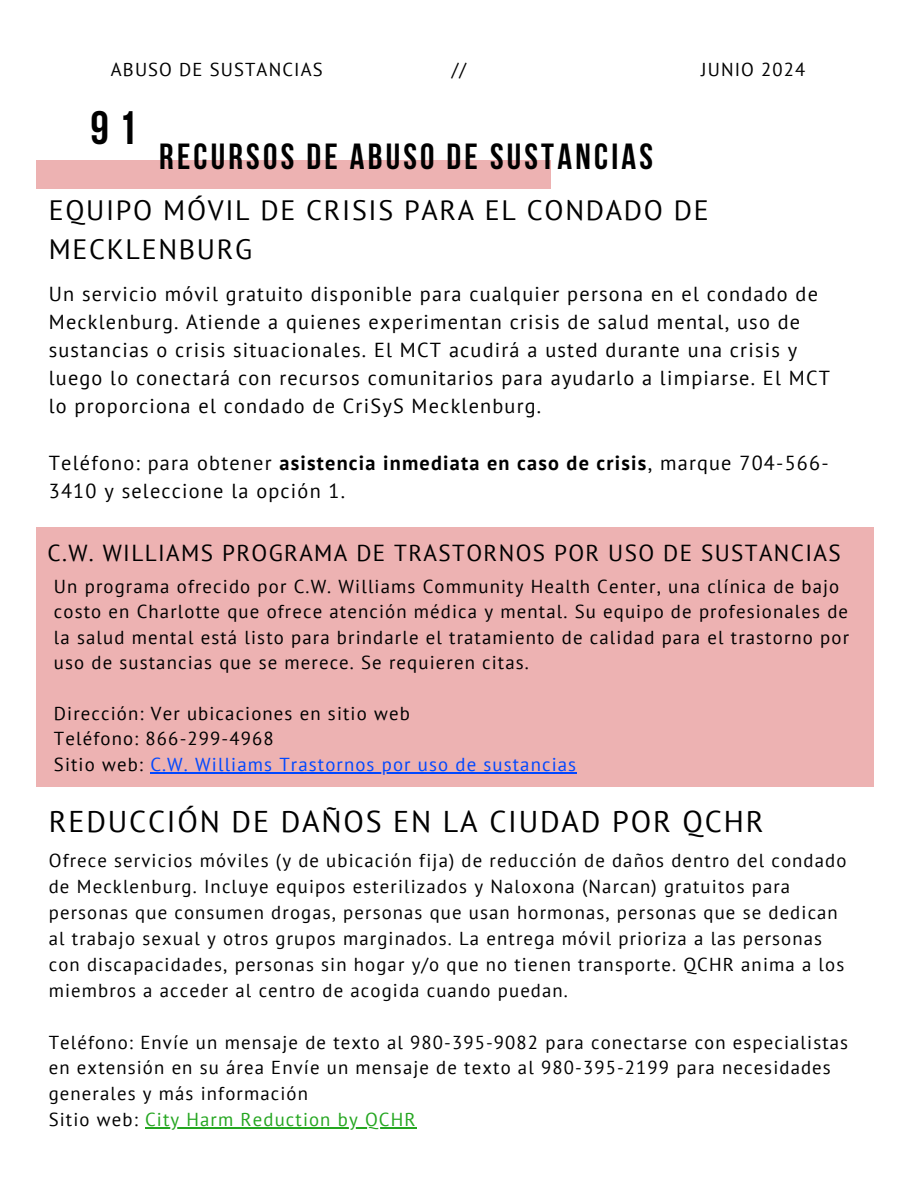
<style>
.page{position:relative;width:918px;height:1188px;background:#fff}
.page>*{position:absolute;margin:0;border:0;box-sizing:border-box;transform-origin:0 0}
.t1{font:700 46.65px "Bebas Neue";color:#000}
.t2{font:700 36.15px "Bebas Neue";letter-spacing:.09em;color:#000}
.t3{font:30px "PT Sans";letter-spacing:.06em;color:#000}
.t4{font:27.9px/38.2px "PT Sans";letter-spacing:.06em;color:#000}
.t5{font:23.1px "PT Sans";letter-spacing:.06em;color:#000}
.t6{font:20.25px/28.2px "PT Sans";letter-spacing:.06em;color:#000}
.t7{font:18.75px/25.8px "PT Sans";letter-spacing:.06em;color:#000}
.t8{font:18.75px "PT Sans";letter-spacing:.06em;color:#0047ff}
.t9{font:18.75px "PT Sans";letter-spacing:.06em;color:#24a620}
.t10{font:18.6px "PT Sans";letter-spacing:.06em;color:#000}
.s1{font-weight:700}
.s2{color:#000}
</style>
<div class="page">
<div style="left:36px;top:160px;width:515px;height:28px;background:#edb2b2"></div>
<div style="left:36px;top:527px;width:838px;height:259px;background:#edb2b2"></div>
<hr style="left:150px;top:772px;width:427px;height:1px;background:#0047ff">
<hr style="left:145px;top:1127px;width:272px;height:1px;background:#24a620">
<h4 class="t10" style="left:111px;top:57px;width:213px">ABUSO DE SUSTANCIAS</h4>
<p class="t10" style="left:452px;top:57px;width:16px">//</p>
<p class="t10" style="left:701px;top:57px;width:106px">JUNIO 2024</p>
<h4 class="t1" style="left:91px;top:109px;width:48px">91</h4>
<h2 class="t2" style="left:159px;top:142px;width:495px">RECURSOS DE ABUSO DE SUSTANCIAS</h2>
<h2 class="t4" style="left:49px;top:191px;width:661px">EQUIPO MÓVIL DE CRISIS PARA EL CONDADO DE<br>MECKLENBURG</h2>
<h1 class="t6" style="left:49px;top:279px;width:783px">Un servicio móvil gratuito disponible para cualquier persona en el condado de Mecklenburg. Atiende a quienes experimentan crisis de salud mental, uso de sustancias o crisis situacionales. El MCT acudirá a usted durante una crisis y luego lo conectará con recursos comunitarios para ayudarlo a limpiarse. El MCT lo proporciona el condado de CriSyS Mecklenburg.</h1>
<p class="t6" style="left:49px;top:448px;width:781px">Teléfono: para obtener <span class="s1">asistencia inmediata en caso de crisis</span>, marque 704-566-<br>3410 y seleccione la opción 1.</p>
<p class="t5" style="left:47px;top:538px;width:795px">C.W. WILLIAMS PROGRAMA DE TRASTORNOS POR USO DE SUSTANCIAS</p>
<p class="t7" style="left:54px;top:573px;width:797px;line-height:25.3px">Un programa ofrecido por C.W. Williams Community Health Center, una clínica de bajo costo en Charlotte que ofrece atención médica y mental. Su equipo de profesionales de la salud mental está listo para brindarle el tratamiento de calidad para el trastorno por uso de sustancias que se merece. Se requieren citas.</p>
<p class="t7" style="left:54px;top:700px;width:357px">Dirección: Ver ubicaciones en sitio web</p>
<p class="t7" style="left:54px;top:726px;width:221px">Teléfono: 866-299-4968</p>
<p class="t8" style="left:54px;top:752px;width:524px"><span class="s2">Sitio web:</span> C.W. Williams Trastornos por uso de sustancias</p>
<p class="t3" style="left:49px;top:801px;width:716px">REDUCCIÓN DE DAÑOS EN LA CIUDAD POR QCHR</p>
<h3 class="t7" style="left:49px;top:848px;width:799px">Ofrece servicios móviles (y de ubicación fija) de reducción de daños dentro del condado de Mecklenburg. Incluye equipos esterilizados y Naloxona (Narcan) gratuitos para personas que consumen drogas, personas que usan hormonas, personas que se dedican al trabajo sexual y otros grupos marginados. La entrega móvil prioriza a las personas con discapacidades, personas sin hogar y/o que no tienen transporte. QCHR anima a los miembros a acceder al centro de acogida cuando puedan.</h3>
<h2 class="t7" style="left:49px;top:1029px;width:801px">Teléfono: Envíe un mensaje de texto al 980-395-9082 para conectarse con especialistas en extensión en su área Envíe un mensaje de texto al 980-395-2199 para necesidades generales y más información</h2>
<p class="t9" style="left:49px;top:1107px;width:368px"><span class="s2">Sitio web:</span> City Harm Reduction by QCHR</p>
</div>
